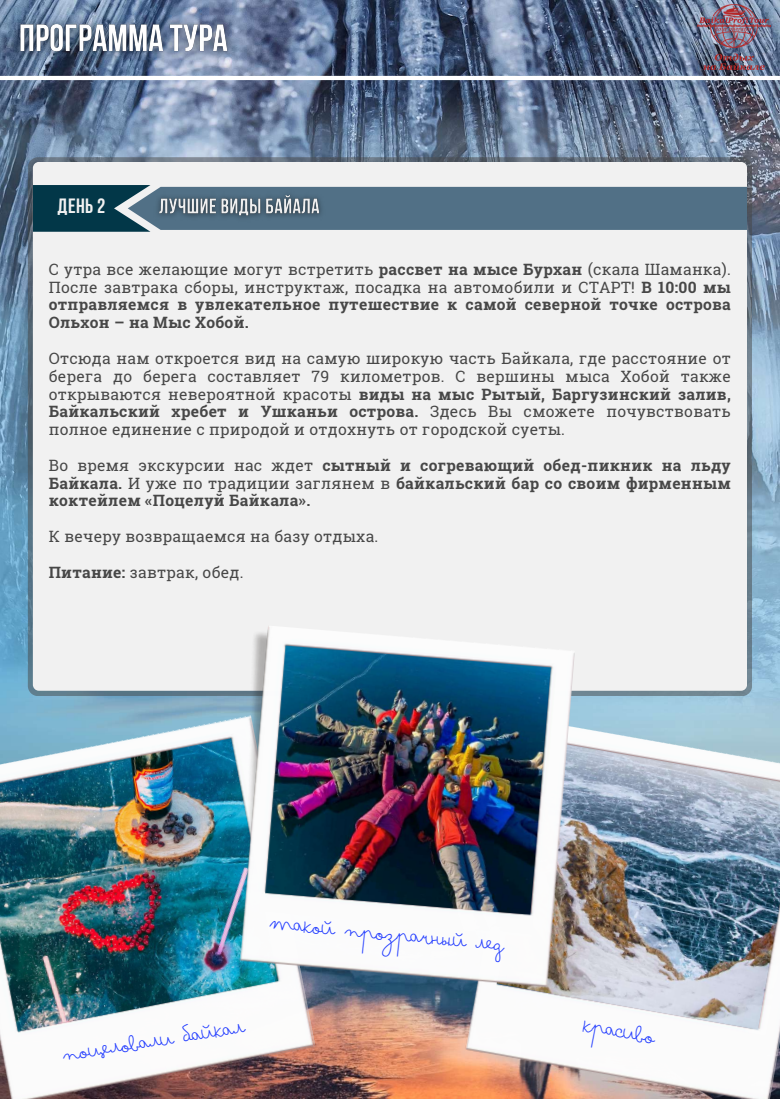
<style>
.page{position:relative;width:780px;height:1099px;background:#fff}
.page>*{position:absolute;margin:0;border:0;box-sizing:border-box;transform-origin:0 0}
.t1{font:25.06px "Bimbo Finetip";color:#233dff}
.t2{font:700 20.62px "Bebas Neue";color:#f1f1f1}
.t3{font:700 15.62px/17.8px "Roboto Slab";letter-spacing:.02em;color:#474747;text-align:justify}
.t4{font:15.62px/17.8px "Roboto Slab";letter-spacing:.02em;color:#474747;text-align:justify}
.s1{font-weight:400}
.s2{font-weight:700}
</style>
<div class="page">
<img style="left:0;top:0;width:779px;height:1098px">
<svg style="left:28px;top:157px;width:724px;height:539px;background:#647583"></svg>
<div style="left:33px;top:162px;width:714px;height:528px;background:#f1f1f1;border-radius:6px"></div>
<hr style="left:0;top:76px;width:779px;height:4px;background:#fff">
<svg style="left:33px;top:185px;width:714px;height:47px;background:#547486"></svg>
<img style="left:0;top:715px;width:315px;height:383px">
<img style="left:449px;top:715px;width:330px;height:383px">
<img style="left:224px;top:626px;width:351px;height:361px">
<img style="left:4px;top:10px;width:239px;height:59px">
<img style="left:151px;top:187px;width:177px;height:38px">
<img style="left:697px;top:4px;width:73px;height:66px">
<h2 class="t2" style="left:58px;top:197px;width:49px">день 2</h2>
<p class="t3" style="left:49px;top:260px;width:683px"><span class="s1">С утра все желающие могут встретить</span> рассвет на мысе Бурхан <span class="s1">(скала Шаманка).<br>После завтрака сборы, инструктаж, посадка на автомобили и СТАРТ!</span> В 10:00 мы отправляемся в увлекательное путешествие к самой северной точке острова Ольхон – на Мыс Хобой.</p>
<p class="t4" style="left:49px;top:349px;width:683px">Отсюда нам откроется вид на самую широкую часть Байкала, где расстояние от берега до берега составляет 79 километров. С вершины мыса Хобой также открываются невероятной красоты <span class="s2">виды на мыс Рытый, Баргузинский залив, Байкальский хребет и Ушканьи острова.</span> Здесь Вы сможете почувствовать полное единение с природой и отдохнуть от городской суеты.</p>
<p class="t3" style="left:49px;top:456px;width:683px"><span class="s1">Во время экскурсии нас ждет</span> сытный и согревающий обед-пикник на льду Байкала. <span class="s1">И уже по традиции заглянем в</span> байкальский бар со своим фирменным коктейлем «Поцелуй Байкала».</p>
<p class="t4" style="left:49px;top:527px;width:331px">К вечеру возвращаемся на базу отдыха.</p>
<p class="t4" style="left:49px;top:562px;width:196px"><span class="s2">Питание:</span> завтрак, обед.</p>
<h1 class="t1" style="left:272px;top:906px;width:237px;rotate:5deg">такой прозрачный лед</h1>
<h1 class="t1" style="left:61px;top:1037px;width:185px;rotate:-9deg">поцеловали Байкал</h1>
<h1 class="t1" style="left:586px;top:1007px;width:74px;rotate:10deg">красиво</h1>
</div>
